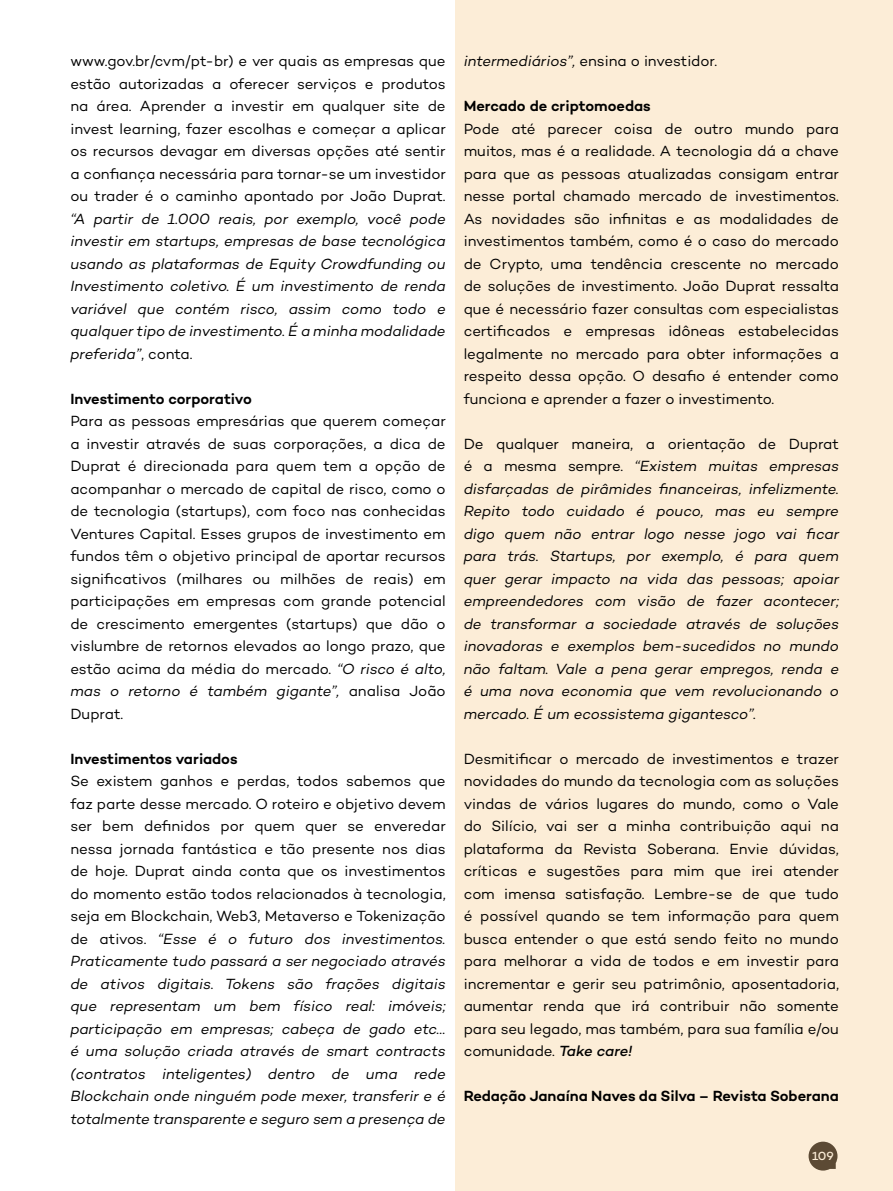
<style>
.page{position:relative;width:893px;height:1191px;background:#fff}
.page>*{position:absolute;margin:0;border:0;box-sizing:border-box;transform-origin:0 0}
.t1{font:15px/22.5px "Campton";letter-spacing:-.005em;color:#000;text-align:justify}
.t2{font:italic 15px/22.5px "Campton";letter-spacing:-.005em;color:#000;text-align:justify}
.t3{font:600 15px "Campton";letter-spacing:-.005em;color:#000}
.t4{font:500 12px "Campton";color:#fff}
.s1{font-style:normal}
.s2{font-style:italic}
.s3{font-weight:500;font-style:italic}
</style>
<div class="page">
<div style="left:455px;top:0;width:438px;height:1191px;background:#fcedd7"></div>
<p class="t1" style="left:70px;top:49px;width:377px">www.gov.br/cvm/pt-br) e ver quais as empresas que estão autorizadas a oferecer serviços e produtos na área. Aprender a investir em qualquer site de invest learning, fazer escolhas e começar a aplicar os recursos devagar em diversas opções até sentir a confiança necessária para tornar-se um investidor ou trader é o caminho apontado por João Duprat.</p>
<p class="t2" style="left:70px;top:207px;width:377px">“A partir de 1.000 reais, por exemplo, você pode investir em startups, empresas de base tecnológica usando as plataformas de Equity Crowdfunding ou Investimento coletivo. É um investimento de renda variável que contém risco, assim como todo e qualquer tipo de investimento. É a minha modalidade preferida”<span class="s1">, conta.</span></p>
<p class="t3" style="left:70px;top:389px;width:183px">Investimento corporativo</p>
<p class="t1" style="left:70px;top:409px;width:377px">Para as pessoas empresárias que querem começar a investir através de suas corporações, a dica de Duprat é direcionada para quem tem a opção de acompanhar o mercado de capital de risco, como o de tecnologia (startups), com foco nas conhecidas Ventures Capital. Esses grupos de investimento em fundos têm o objetivo principal de aportar recursos significativos (milhares ou milhões de reais) em participações em empresas com grande potencial de crescimento emergentes (startups) que dão o vislumbre de retornos elevados ao longo prazo, que estão acima da média do mercado. <span class="s2">“O risco é alto, mas o retorno é também gigante”,</span> analisa João Duprat.</p>
<p class="t3" style="left:70px;top:749px;width:169px">Investimentos variados</p>
<p class="t2" style="left:70px;top:769px;width:377px"><span class="s1">Se existem ganhos e perdas, todos sabemos que faz parte desse mercado. O roteiro e objetivo devem ser bem definidos por quem quer se enveredar nessa jornada fantástica e tão presente nos dias de hoje. Duprat ainda conta que os investimentos do momento estão todos relacionados à tecnologia, seja em Blockchain, Web3, Metaverso e Tokenização de ativos.</span> “Esse é o futuro dos investimentos.<br>Praticamente tudo passará a ser negociado através de ativos digitais. Tokens são frações digitais que representam um bem físico real: imóveis; participação em empresas; cabeça de gado etc… é uma solução criada através de smart contracts (contratos inteligentes) dentro de uma rede Blockchain onde ninguém pode mexer, transferir e é totalmente transparente e seguro sem a presença de</p>
<p class="t1" style="left:464px;top:49px;width:255px"><span class="s2">intermediários”,</span> ensina o investidor.</p>
<p class="t3" style="left:464px;top:96px;width:189px">Mercado de criptomoedas</p>
<p class="t1" style="left:464px;top:117px;width:377px">Pode até parecer coisa de outro mundo para muitos, mas é a realidade. A tecnologia dá a chave para que as pessoas atualizadas consigam entrar nesse portal chamado mercado de investimentos.<br>As novidades são infinitas e as modalidades de investimentos também, como é o caso do mercado de Crypto, uma tendência crescente no mercado de soluções de investimento. João Duprat ressalta que é necessário fazer consultas com especialistas certificados e empresas idôneas estabelecidas legalmente no mercado para obter informações a respeito dessa opção. O desafio é entender como funciona e aprender a fazer o investimento.</p>
<p class="t2" style="left:464px;top:432px;width:377px"><span class="s1">De qualquer maneira, a orientação de Duprat é a mesma sempre.</span> “Existem muitas empresas disfarçadas de pirâmides financeiras, infelizmente.<br>Repito todo cuidado é pouco, mas eu sempre digo quem não entrar logo nesse jogo vai ficar para trás. Startups, por exemplo, é para quem quer gerar impacto na vida das pessoas; apoiar empreendedores com visão de fazer acontecer; de transformar a sociedade através de soluções inovadoras e exemplos bem-sucedidos no mundo não faltam. Vale a pena gerar empregos, renda e é uma nova economia que vem revolucionando o mercado. É um ecossistema gigantesco”.</p>
<p class="t1" style="left:464px;top:747px;width:377px">Desmitificar o mercado de investimentos e trazer novidades do mundo da tecnologia com as soluções vindas de vários lugares do mundo, como o Vale do Silício, vai ser a minha contribuição aqui na plataforma da Revista Soberana. Envie dúvidas, críticas e sugestões para mim que irei atender com imensa satisfação. Lembre-se de que tudo é possível quando se tem informação para quem busca entender o que está sendo feito no mundo para melhorar a vida de todos e em investir para incrementar e gerir seu patrimônio, aposentadoria, aumentar renda que irá contribuir não somente para seu legado, mas também, para sua família e/ou comunidade. <span class="s3">Take care!</span></p>
<p class="t3" style="left:464px;top:1086px;width:377px">Redação Janaína Naves da Silva – Revista Soberana</p>
<p class="t4" style="left:812px;top:1148px;width:23px">109</p>
</div>
